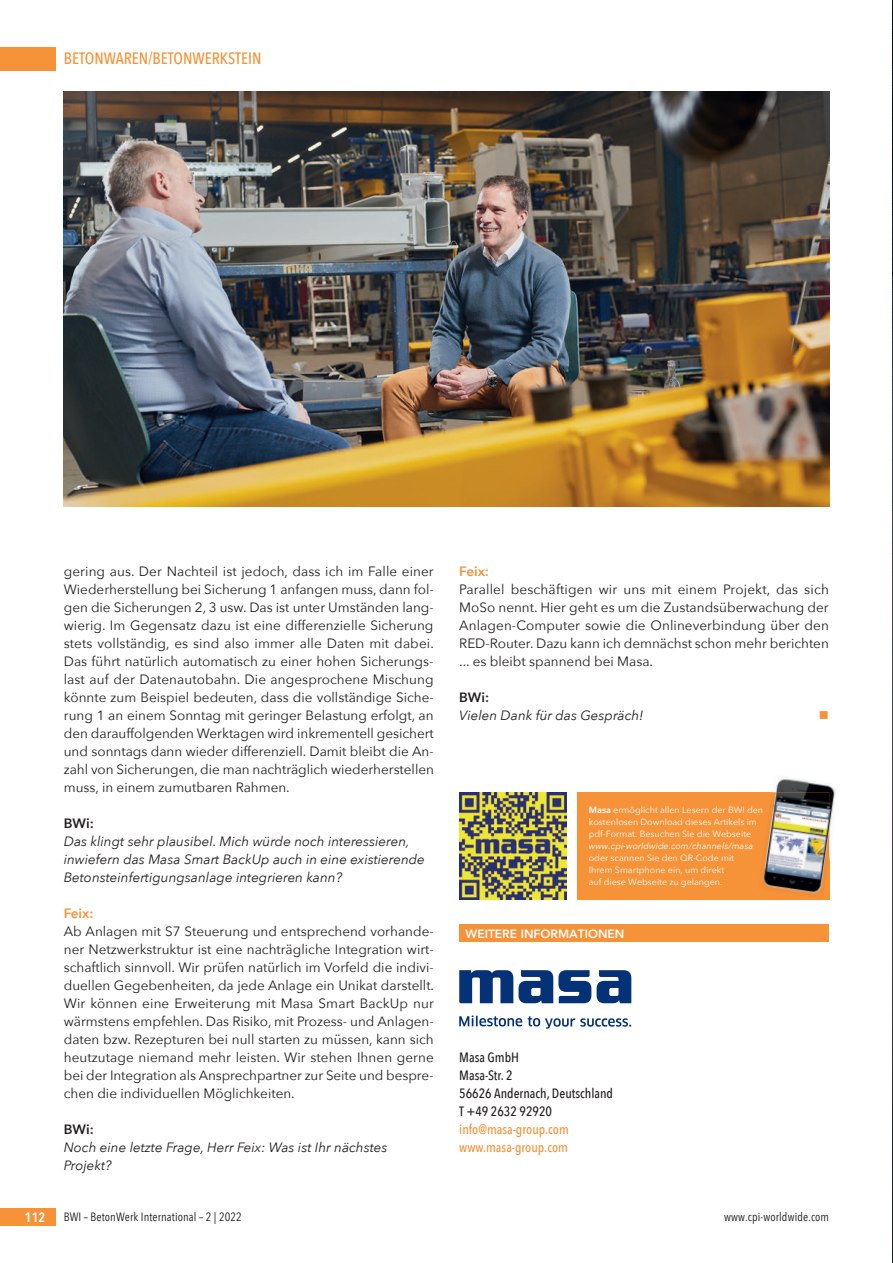
<style>
.page{position:relative;width:893px;height:1263px;background:#fff}
.page>*{position:absolute;margin:0;border:0;box-sizing:border-box;transform-origin:0 0}
.t1{font:500 16.5px "Avenir Next Condensed";color:#f69238}
.t2{font:13.5px/18px "Avenir Next";color:#231f20;text-align:justify}
.t3{font:italic 13.5px/18px "Avenir Next";color:#231f20}
.t4{font:500 13.5px/18px "Avenir Next Condensed";color:#231f20}
.t5{font:500 13.5px/18px "Avenir Next Condensed";color:#f69238}
.t6{font:600 13.5px "Avenir Next";color:#231f20}
.t7{font:600 13.5px "Avenir Next";color:#f69238}
.t8{font:600 13.5px "Avenir Next Condensed";color:#fff}
.t9{font:13.5px "Wingdings";color:#f69238}
.t10{font:12px "Avenir Next Condensed";letter-spacing:.01em;color:#231f20}
.t11{font:800 12px "Avenir";color:#fff}
.t12{font:9px/12px "Avenir Next";color:#fff}
.t13{font:italic 9px "Avenir Next";color:#fff}
.s1{font-weight:600}
</style>
<div class="page">
<div style="left:0;top:47px;width:55px;height:23px;background:#f69238"></div>
<div style="left:0;top:1208px;width:55px;height:18px;background:#f69238"></div>
<div style="left:459px;top:925px;width:370px;height:17px;background:#f69238"></div>
<svg style="left:459px;top:1015px;width:63px;height:11px"></svg>
<svg style="left:528px;top:1016px;width:103px;height:13px"></svg>
<svg style="left:597px;top:970px;width:34px;height:33px"></svg>
<svg style="left:519px;top:970px;width:72px;height:33px"></svg>
<svg style="left:459px;top:970px;width:54px;height:33px"></svg>
<div style="left:577px;top:792px;width:252px;height:108px;background:#f69238"></div>
<img style="left:459px;top:793px;width:107px;height:106px">
<img style="left:775px;top:778px;width:61px;height:84px">
<img style="left:763px;top:792px;width:66px;height:102px">
<img style="left:64px;top:91px;width:765px;height:416px">
<img style="left:892px;top:1px;width:1px;height:1261px">
<p class="t1" style="left:64px;top:49px;width:199px">BETONWAREN/BETONWERKSTEIN</p>
<p class="t2" style="left:64px;top:562px;width:372px">gering aus. Der Nachteil ist jedoch, dass ich im Falle einer Wiederherstellung bei Sicherung 1 anfangen muss, dann fol&shy;gen die Sicherungen 2, 3 usw. Das ist unter Umständen lang&shy;wierig. Im Gegensatz dazu ist eine differenzielle Sicherung stets vollständig, es sind also immer alle Daten mit dabei.<br>Das führt natürlich automatisch zu einer hohen Sicherungs&shy;last auf der Datenautobahn. Die angesprochene Mischung könnte zum Beispiel bedeuten, dass die vollständige Siche&shy;rung 1 an einem Sonntag mit geringer Belastung erfolgt, an den darauffolgenden Werktagen wird inkrementell gesichert und sonntags dann wieder differenziell. Damit bleibt die An&shy;zahl von Sicherungen, die man nachträglich wiederherstellen muss, in einem zumutbaren Rahmen.</p>
<p class="t6" style="left:64px;top:812px;width:31px">BWi:</p>
<p class="t3" style="left:64px;top:832px;width:363px">Das klingt sehr plausibel. Mich würde noch interessieren, inwiefern das Masa Smart BackUp auch in eine existierende<br>Betonsteinfertigungsanlage integrieren kann?</p>
<p class="t7" style="left:64px;top:902px;width:31px">Feix:</p>
<p class="t2" style="left:64px;top:922px;width:372px">Ab Anlagen mit S7 Steuerung und entsprechend vorhande&shy;ner Netzwerkstruktur ist eine nachträgliche Integration wirt&shy;schaftlich sinnvoll. Wir prüfen natürlich im Vorfeld die indivi&shy;duellen Gegebenheiten, da jede Anlage ein Unikat darstellt.<br>Wir können eine Erweiterung mit Masa Smart BackUp nur wärmstens empfehlen. Das Risiko, mit Prozess- und Anlagen&shy;daten bzw. Rezepturen bei null starten zu müssen, kann sich heutzutage niemand mehr leisten. Wir stehen Ihnen gerne bei der Integration als Ansprechpartner zur Seite und bespre&shy;chen die individuellen Möglichkeiten.</p>
<p class="t6" style="left:64px;top:1118px;width:31px">BWi:</p>
<p class="t3" style="left:64px;top:1138px;width:325px">Noch eine letzte Frage, Herr Feix: Was ist Ihr nächstes<br>Projekt?</p>
<p class="t7" style="left:459px;top:560px;width:31px">Feix:</p>
<p class="t2" style="left:459px;top:580px;width:371px">Parallel beschäftigen wir uns mit einem Projekt, das sich MoSo nennt. Hier geht es um die Zustandsüberwachung der Anlagen-Computer sowie die Onlineverbindung über den RED-Router. Dazu kann ich demnächst schon mehr berichten ... es bleibt spannend bei Masa.</p>
<p class="t6" style="left:459px;top:686px;width:31px">BWi:</p>
<p class="t3" style="left:459px;top:706px;width:185px">Vielen Dank für das Gespräch!</p>
<p class="t9" style="left:819px;top:708px;width:12px">■</p>
<p class="t12" style="left:589px;top:804px;width:176px"><span class="s1">Masa</span> ermöglicht allen Lesern der BWI den kostenlosen Download dieses Artikels im pdf-Format. Besuchen Sie die Webseite</p>
<p class="t13" style="left:589px;top:839px;width:166px">www.cpi-worldwide.com/channels/masa</p>
<p class="t12" style="left:589px;top:852px;width:147px">oder scannen Sie den QR-Code mit<br>Ihrem Smartphone ein, um direkt auf diese Webseite zu gelangen.</p>
<p class="t11" style="left:466px;top:924px;width:160px">WEITERE INFORMATIONEN</p>
<p class="t4" style="left:459px;top:1048px;width:155px">Masa GmbH<br>Masa-Str. 2<br>56626 Andernach, Deutschland<br>T +49 2632 92920</p>
<p class="t5" style="left:459px;top:1120px;width:111px">info@masa-group.com www.masa-group.com</p>
<p class="t8" style="left:25px;top:1206px;width:22px">112</p>
<p class="t10" style="left:64px;top:1207px;width:180px">BWI – BetonWerk International – 2 | 2022</p>
<p class="t10" style="left:724px;top:1207px;width:107px">www.cpi-worldwide.com</p>
</div>
